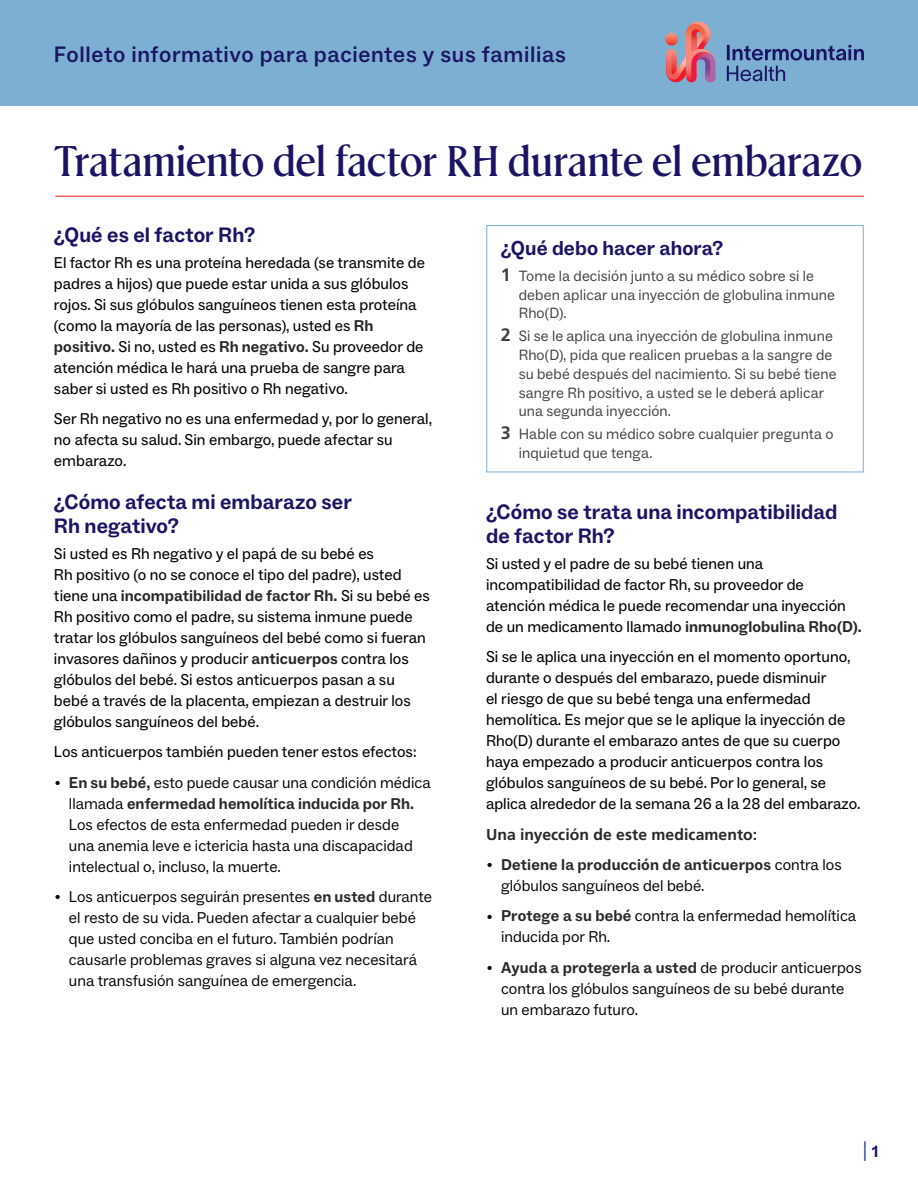
<style>
.page{position:relative;width:918px;height:1188px;background:#fff}
.page>*{position:absolute;margin:0;border:0;box-sizing:border-box;transform-origin:0 0}
.Title__h1{font:500 42.75px "Rector";letter-spacing:-.005em;color:#1b1464}
.t1{font:500 22.5px "ABC Social";letter-spacing:.03em;color:#1b1464}
.Level_1__h2{font:700 21px/24px "ABC Social";letter-spacing:.005em;color:#1b1464}
.Title_bar{font:700 20.25px "ABC Social";letter-spacing:.005em;color:#1b1464}
.t2{font:19.5px "ABC Social";color:#293896}
.Main__p{font:15.75px/21px "ABC Social";color:#000}
.t3{font:15.75px/21px "ABC Social";color:#000}
.Main__p-2{font:700 15.75px "Frutiger LT Std";letter-spacing:.005em;color:#292829}
.t4{font:15px/18.8px "ABC Social";letter-spacing:.01em;color:#414042}
.s1{font-weight:700;color:#292829}
.s2{font-family:"Adobe Garamond Pro";font-size:15px}
.s3{font-family:"Frutiger LT Std";font-weight:700;font-size:18px}
.s4{font-weight:700;font-size:16.5px;color:#1b1464}
</style>
<div class="page">
<div style="left:0;top:0;width:918px;height:106px;background:#7cafd1"></div>
<svg style="left:727px;top:45px;width:137px;height:36px"></svg>
<svg style="left:665px;top:21px;width:51px;height:61px"></svg>
<hr style="left:55px;top:196px;width:809px;height:1px;background:#f15856">
<div style="left:486px;top:225px;width:378px;height:247px;border:1px solid #7cafd1"></div>
<h2 class="t1" style="left:54px;top:40px;width:514px">Folleto informativo para pacientes y sus familias</h2>
<p class="Title__h1" style="left:54px;top:131px;width:810px">Tratamiento del factor RH durante el embarazo</p>
<p class="Level_1__h2" style="left:54px;top:223px;width:203px">¿Qué es el factor Rh?</p>
<p class="Main__p" style="left:54px;top:252px;width:373px">El factor Rh es una proteína heredada (se transmite de padres a hijos) que puede estar unida a sus glóbulos rojos. Si sus glóbulos sanguíneos tienen esta proteína (como la mayoría de las personas), usted es <span class="s1">Rh positivo.</span> Si no, usted es <span class="s1">Rh negativo.</span> Su proveedor de atención médica le hará una prueba de sangre para saber si usted es Rh positivo o Rh negativo.</p>
<p class="Main__p" style="left:54px;top:409px;width:380px">Ser Rh negativo no es una enfermedad y, por lo general, no afecta su salud. Sin embargo, puede afectar su embarazo.</p>
<p class="Level_1__h2" style="left:54px;top:490px;width:299px">¿Cómo afecta mi embarazo ser<br>Rh negativo?</p>
<p class="Main__p" style="left:54px;top:543px;width:377px">Si usted es Rh negativo y el papá de su bebé es<br>Rh positivo (o no se conoce el tipo del padre), usted tiene una <span class="s1">incompatibilidad de factor Rh.</span> Si su bebé es Rh positivo como el padre, su sistema inmune puede tratar los glóbulos sanguíneos del bebé como si fueran invasores dañinos y producir <span class="s1">anticuerpos</span> contra los glóbulos del bebé. Si estos anticuerpos pasan a su bebé a través de la placenta, empiezan a destruir los glóbulos sanguíneos del bebé.</p>
<p class="Main__p" style="left:54px;top:742px;width:364px">Los anticuerpos también pueden tener estos efectos:</p>
<p class="t3" style="left:69px;top:772px;width:363px;text-indent:-14px"><span class="s2">•</span> <span class="s1">En su bebé,</span> esto puede causar una condición médica llamada <span class="s1">enfermedad hemolítica inducida por Rh.<br></span>Los efectos de esta enfermedad pueden ir desde<br>una anemia leve e ictericia hasta una discapacidad intelectual o, incluso, la muerte.</p>
<p class="t3" style="left:69px;top:886px;width:365px;text-indent:-14px"><span class="s2">•</span> Los anticuerpos seguirán presentes <span class="s1">en usted</span> durante el resto de su vida. Pueden afectar a cualquier bebé que usted conciba en el futuro. También podrían causarle problemas graves si alguna vez necesitará una transfusión sanguínea de emergencia.</p>
<p class="Title_bar" style="left:501px;top:236px;width:224px">¿Qué debo hacer ahora?</p>
<p class="t4" style="left:519px;top:267px;width:318px;text-indent:-18px"><span class="s3">1</span> Tome la decisión junto a su médico sobre si le deben aplicar una inyección de globulina inmune<br>Rho(D).</p>
<p class="t4" style="left:519px;top:327px;width:319px;text-indent:-18px"><span class="s3">2</span> Si se le aplica una inyección de globulina inmune Rho(D), pida que realicen pruebas a la sangre de su bebé después del nacimiento. Si su bebé tiene sangre Rh positivo, a usted se le deberá aplicar una segunda inyección.</p>
<p class="t4" style="left:519px;top:425px;width:316px;text-indent:-18px"><span class="s3">3</span> Hable con su médico sobre cualquier pregunta o inquietud que tenga.</p>
<p class="Level_1__h2" style="left:486px;top:500px;width:353px">¿Cómo se trata una incompatibilidad de factor Rh?</p>
<p class="Main__p" style="left:486px;top:553px;width:377px">Si usted y el padre de su bebé tienen una incompatibilidad de factor Rh, su proveedor de atención médica le puede recomendar una inyección de un medicamento llamado <span class="s1">inmunoglobulina Rho(D).</span></p>
<p class="Main__p" style="left:486px;top:647px;width:376px">Si se le aplica una inyección en el momento oportuno, durante o después del embarazo, puede disminuir<br>el riesgo de que su bebé tenga una enfermedad hemolítica. Es mejor que se le aplique la inyección de Rho(D) durante el embarazo antes de que su cuerpo haya empezado a producir anticuerpos contra los glóbulos sanguíneos de su bebé. Por lo general, se aplica alrededor de la semana 26 a la 28 del embarazo.</p>
<p class="Main__p-2" style="left:486px;top:825px;width:273px">Una inyección de este medicamento:</p>
<p class="t3" style="left:501px;top:854px;width:342px;text-indent:-14px"><span class="s2">•</span> <span class="s1">Detiene la producción de anticuerpos</span> contra los glóbulos sanguíneos del bebé.</p>
<p class="t3" style="left:501px;top:906px;width:357px;text-indent:-14px"><span class="s2">•</span> <span class="s1">Protege a su bebé</span> contra la enfermedad hemolítica inducida por Rh.</p>
<p class="t3" style="left:501px;top:957px;width:362px;text-indent:-14px"><span class="s2">•</span> <span class="s1">Ayuda a protegerla a usted</span> de producir anticuerpos contra los glóbulos sanguíneos de su bebé durante un embarazo futuro.</p>
<p class="t2" style="left:863px;top:1138px;width:17px">| <span class="s4">1</span></p>
</div>
